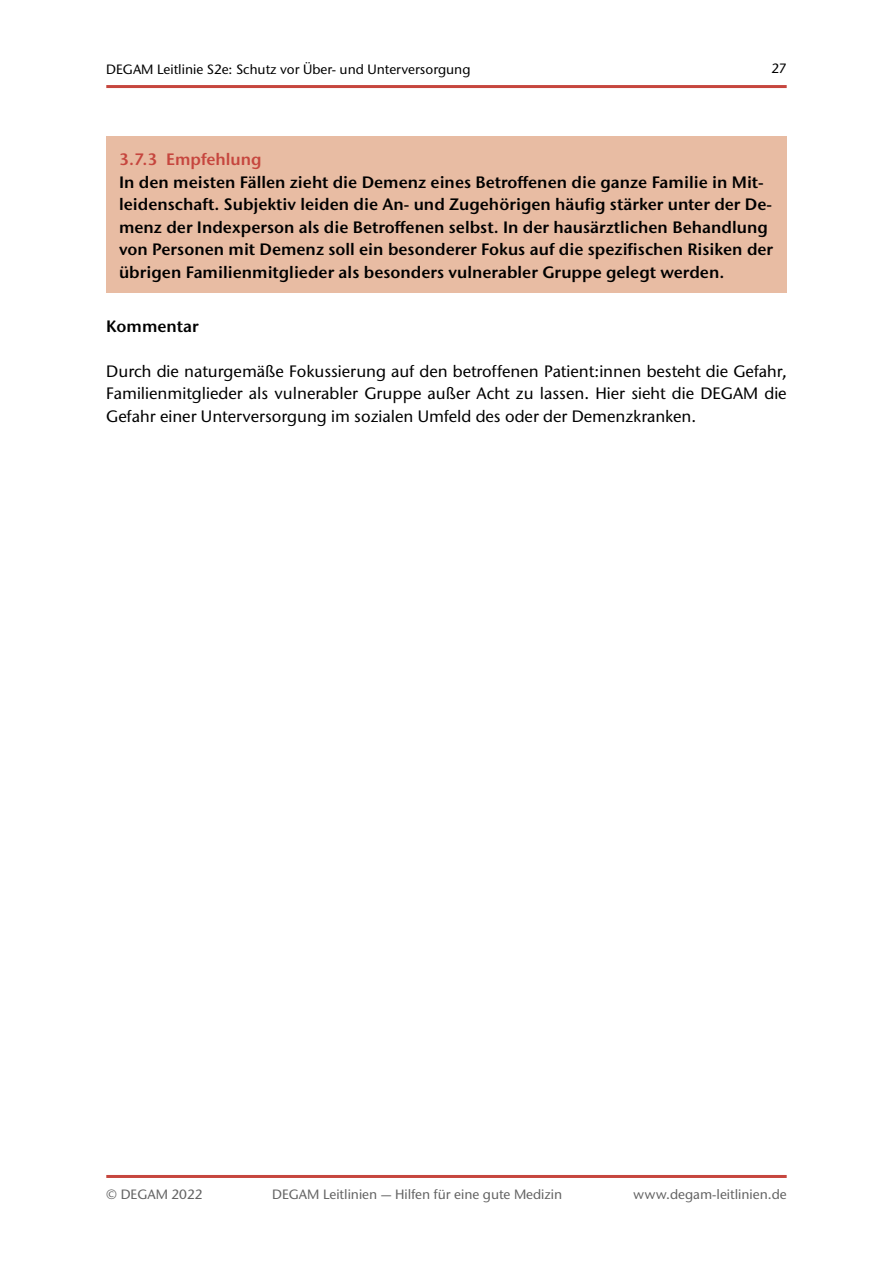
<style>
.page{position:relative;width:893px;height:1263px;background:#fff}
.page>*{position:absolute;margin:0;border:0;box-sizing:border-box;transform-origin:0 0}
.t1{font:600 16.5px/22.5px "Stone Sans ITC Pro";color:#000}
.t2{font:500 16.5px/22.5px "Stone Sans ITC Std";color:#000;text-align:justify}
.t3{font:600 16.5px "Stone Sans ITC Pro";color:#c6463e}
.t4{font:500 13.5px "Stone Sans ITC Std";color:#636363}
.t5{font:500 13.5px "Stone Sans ITC Std";color:#000}
</style>
<div class="page">
<hr style="left:106px;top:85px;width:681px;height:3px;background:#c6463e">
<hr style="left:106px;top:1175px;width:681px;height:3px;background:#c6463e">
<div style="left:106px;top:136px;width:681px;height:157px;background:#e8bca3"></div>
<p class="t5" style="left:106px;top:61px;width:366px">DEGAM Leitlinie S2e: Schutz vor Über- und Unterversorgung</p>
<p class="t5" style="left:771px;top:60px;width:17px">27</p>
<p class="t3" style="left:119px;top:149px;width:144px">3.7.3 Empfehlung</p>
<p class="t1" style="left:119px;top:171px;width:656px">In den meisten Fällen zieht die Demenz eines Betroffenen die ganze Familie in Mit&shy;leidenschaft. Subjektiv leiden die An- und Zugehörigen häufig stärker unter der De&shy;menz der Indexperson als die Betroffenen selbst. In der hausärztlichen Behandlung von Personen mit Demenz soll ein besonderer Fokus auf die spezifischen Risiken der übrigen Familienmitglieder als besonders vulnerabler Gruppe gelegt werden.</p>
<p class="t1" style="left:106px;top:315px;width:94px">Kommentar</p>
<p class="t2" style="left:106px;top:359px;width:682px">Durch die naturgemäße Fokussierung auf den betroffenen Patient:innen besteht die Gefahr, Familienmitglieder als vulnerabler Gruppe außer Acht zu lassen. Hier sieht die DEGAM die Gefahr einer Unterversorgung im sozialen Umfeld des oder der Demenzkranken.</p>
<p class="t4" style="left:106px;top:1186px;width:98px">© DEGAM 2022</p>
<p class="t4" style="left:272px;top:1186px;width:292px">DEGAM Leitlinien — Hilfen für eine gute Medizin</p>
<p class="t4" style="left:633px;top:1186px;width:155px">www.degam-leitlinien.de</p>
</div>
